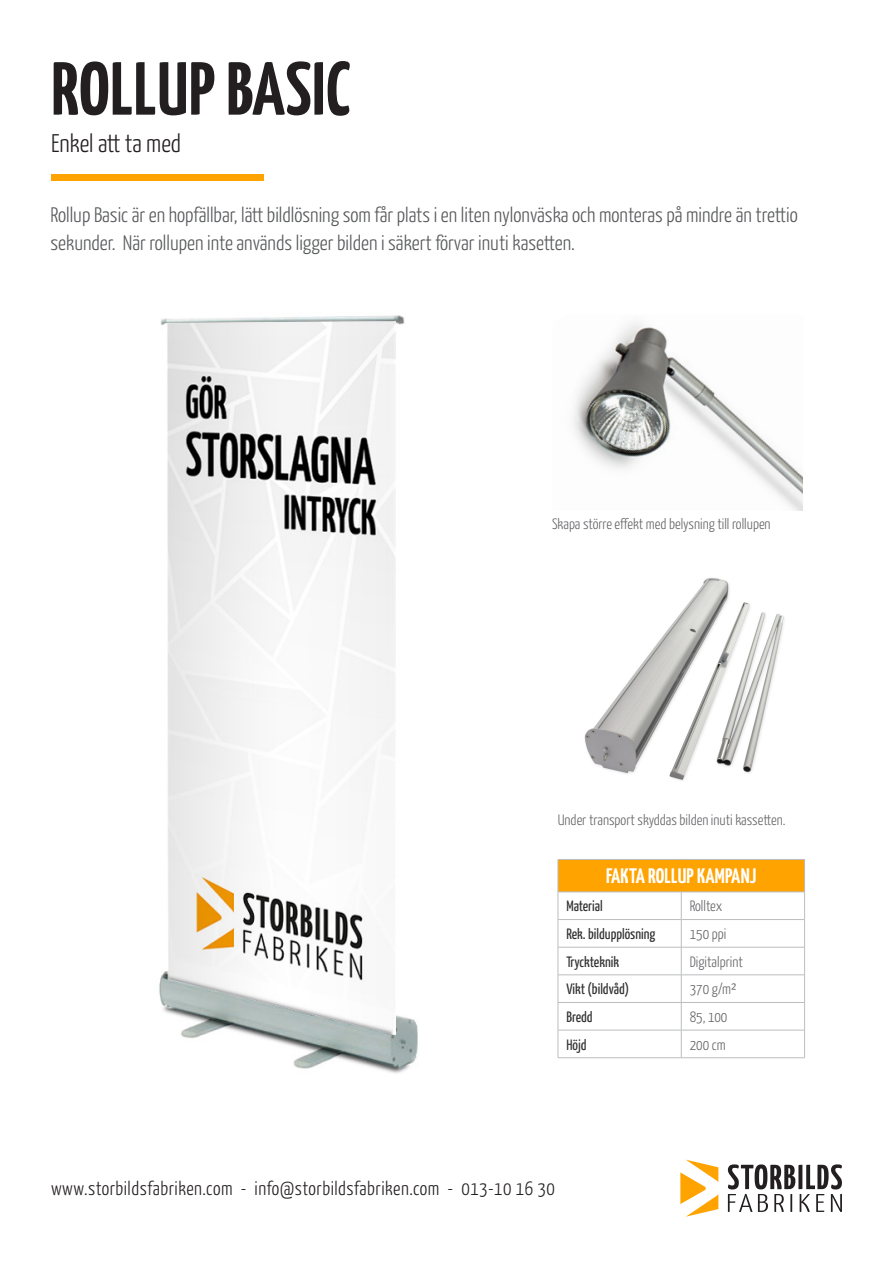
<style>
.page{position:relative;width:893px;height:1263px;background:#fff}
.page>*{position:absolute;margin:0;border:0;box-sizing:border-box;transform-origin:0 0}
.t1{font:700 75px "Yanone Kaffeesatz";letter-spacing:.01em;color:#231f20}
.t2{font:300 25.5px "Yanone Kaffeesatz";color:#231f20}
.t3{font:300 21px/28.5px "Yanone Kaffeesatz";color:#57585a}
.t4{font:700 21px "Yanone Kaffeesatz";letter-spacing:.01em;color:#fff}
.t5{font:300 19.5px "Yanone Kaffeesatz";letter-spacing:.025em;color:#231f20}
.t6{font:300 15px "Yanone Kaffeesatz";color:#656568}
.t7{font:15px "Yanone Kaffeesatz";color:#312f30}
</style>
<div class="page">
<svg style="left:728px;top:1164px;width:114px;height:48px"></svg>
<svg style="left:680px;top:1160px;width:38px;height:57px"></svg>
<div style="left:51px;top:174px;width:213px;height:7px;background:#ffa300"></div>
<div style="left:558px;top:859px;width:247px;height:33px;background:#ffa300"></div>
<hr style="left:681px;top:974px;width:124px;height:1px;background:#bcbdc0">
<hr style="left:681px;top:1002px;width:124px;height:1px;background:#bcbdc0">
<hr style="left:681px;top:1030px;width:124px;height:1px;background:#bcbdc0">
<hr style="left:681px;top:1057px;width:124px;height:1px;background:#bcbdc0">
<hr style="left:558px;top:974px;width:123px;height:1px;background:#bcbdc0">
<hr style="left:558px;top:1002px;width:123px;height:1px;background:#bcbdc0">
<hr style="left:558px;top:1030px;width:123px;height:1px;background:#bcbdc0">
<hr style="left:558px;top:1057px;width:123px;height:1px;background:#bcbdc0">
<hr style="left:558px;top:859px;width:123px;height:1px;background:#bcbdc0">
<hr style="left:558px;top:860px;width:1px;height:32px;background:#bcbdc0">
<hr style="left:681px;top:859px;width:124px;height:1px;background:#bcbdc0">
<hr style="left:804px;top:860px;width:1px;height:32px;background:#bcbdc0">
<hr style="left:558px;top:892px;width:123px;height:1px;background:#bcbdc0">
<hr style="left:681px;top:892px;width:124px;height:1px;background:#bcbdc0">
<hr style="left:558px;top:919px;width:123px;height:1px;background:#bcbdc0">
<svg style="left:558px;top:892px;width:1px;height:165px"></svg>
<hr style="left:681px;top:919px;width:124px;height:1px;background:#bcbdc0">
<svg style="left:681px;top:892px;width:1px;height:165px"></svg>
<svg style="left:804px;top:893px;width:1px;height:164px"></svg>
<hr style="left:558px;top:947px;width:123px;height:1px;background:#bcbdc0">
<hr style="left:681px;top:947px;width:124px;height:1px;background:#bcbdc0">
<img style="left:573px;top:322px;width:230px;height:189px">
<img style="left:159px;top:315px;width:259px;height:758px">
<img style="left:584px;top:578px;width:200px;height:203px">
<p class="t1" style="left:51px;top:43px;width:300px">ROLLUP BASIC</p>
<p class="t2" style="left:51px;top:128px;width:132px">Enkel att ta med</p>
<p class="t3" style="left:50px;top:199px;width:749px">Rollup Basic är en hopfällbar, lätt bildlösning som får plats i en liten nylonväska och monteras på mindre än trettio sekunder. När rollupen inte används ligger bilden i säkert förvar inuti kasetten.</p>
<p class="t6" style="left:552px;top:515px;width:220px">Skapa större effekt med belysning till rollupen</p>
<p class="t6" style="left:558px;top:810px;width:229px">Under transport skyddas bilden inuti kassetten.</p>
<p class="t4" style="left:606px;top:863px;width:152px">FAKTA ROLLUP KAMPANJ</p>
<p class="t7" style="left:566px;top:897px;width:38px">Material</p>
<p class="t6" style="left:690px;top:897px;width:34px">Rolltex</p>
<p class="t7" style="left:566px;top:925px;width:90px">Rek. bildupplösning</p>
<p class="t6" style="left:690px;top:925px;width:38px">150 ppi</p>
<p class="t7" style="left:566px;top:952px;width:54px">Tryckteknik</p>
<p class="t6" style="left:690px;top:952px;width:55px">Digitalprint</p>
<p class="t7" style="left:566px;top:980px;width:64px">Vikt (bildvåd)</p>
<p class="t6" style="left:690px;top:980px;width:49px">370 g/m²</p>
<p class="t7" style="left:566px;top:1008px;width:28px">Bredd</p>
<p class="t6" style="left:690px;top:1008px;width:39px">85, 100</p>
<p class="t7" style="left:566px;top:1035px;width:22px">Höjd</p>
<p class="t6" style="left:690px;top:1035px;width:37px">200 cm</p>
<p class="t5" style="left:51px;top:1176px;width:505px">www.storbildsfabriken.com - info@storbildsfabriken.com - 013-10 16 30</p>
</div>
